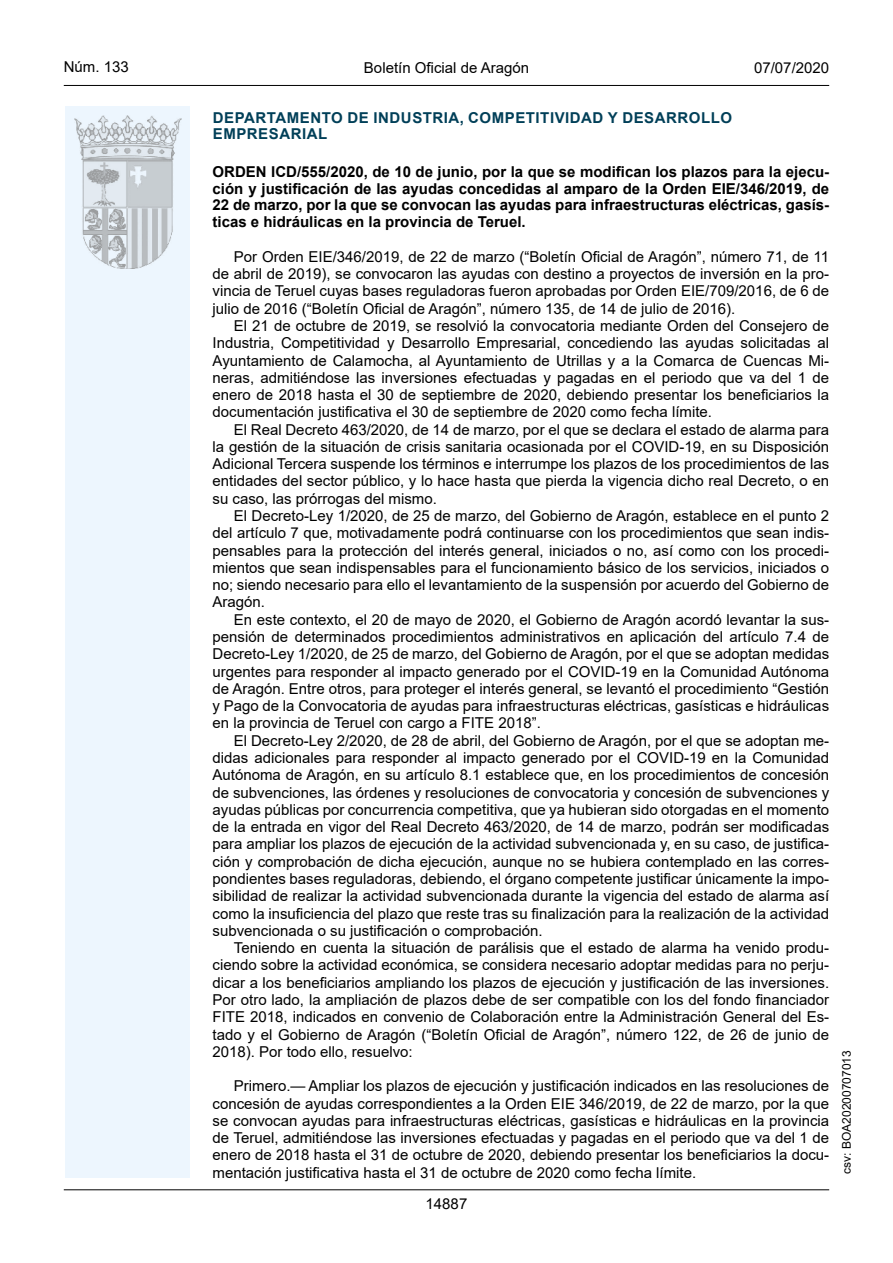
<style>
.page{position:relative;width:893px;height:1263px;background:#fff}
.page>*{position:absolute;margin:0;border:0;box-sizing:border-box;transform-origin:0 0}
.inicio_de_parrafo{font:15px/17.2px "Arial";color:#000;text-align:justify}
.Titulo_text{font:700 15px/16.5px "Arial";color:#000;text-align:justify}
.emisor_text{font:15px/16.5px "Arial Bold MT2";letter-spacing:.035em;color:#003f58}
.t1{font:15px "Arial MT2";color:#000}
.t2{font:12px "Arial MT2";color:#000}
</style>
<div class="page">
<div style="left:65px;top:106px;width:125px;height:1072px;background:#edf6fe"></div>
<img style="left:75px;top:115px;width:106px;height:153px">
<hr style="left:64px;top:85px;width:765px;height:1px;background:#000">
<hr style="left:64px;top:1189px;width:765px;height:1px;background:#000">
<p class="t1" style="left:64px;top:57px;width:67px">Núm. 133</p>
<p class="inicio_de_parrafo" style="left:364px;top:59px;width:167px">Boletín Oficial de Aragón</p>
<p class="t1" style="left:754px;top:57px;width:77px">07/07/2020</p>
<h4 class="emisor_text" style="left:213px;top:110px;width:521px">DEPARTAMENTO DE INDUSTRIA, COMPETITIVIDAD Y DESARROLLO<br>EMPRESARIAL</h4>
<h5 class="Titulo_text" style="left:213px;top:164px;width:618px">ORDEN ICD/555/2020, de 10 de junio, por la que se modifican los plazos para la ejecu&shy;ción y justificación de las ayudas concedidas al amparo de la Orden EIE/346/2019, de 22 de marzo, por la que se convocan las ayudas para infraestructuras eléctricas, gasís&shy;ticas e hidráulicas en la provincia de Teruel.</h5>
<p class="inicio_de_parrafo" style="left:213px;top:248px;width:618px;text-indent:21px">Por Orden EIE/346/2019, de 22 de marzo (“Boletín Oficial de Aragón”, número 71, de 11 de abril de 2019), se convocaron las ayudas con destino a proyectos de inversión en la pro&shy;vincia de Teruel cuyas bases reguladoras fueron aprobadas por Orden EIE/709/2016, de 6 de julio de 2016 (“Boletín Oficial de Aragón”, número 135, de 14 de julio de 2016).</p>
<p class="inicio_de_parrafo" style="left:213px;top:317px;width:618px;text-indent:21px">El 21 de octubre de 2019, se resolvió la convocatoria mediante Orden del Consejero de Industria, Competitividad y Desarrollo Empresarial, concediendo las ayudas solicitadas al Ayuntamiento de Calamocha, al Ayuntamiento de Utrillas y a la Comarca de Cuencas Mi&shy;neras, admitiéndose las inversiones efectuadas y pagadas en el periodo que va del 1 de enero de 2018 hasta el 30 de septiembre de 2020, debiendo presentar los beneficiarios la documentación justificativa el 30 de septiembre de 2020 como fecha límite.</p>
<p class="inicio_de_parrafo" style="left:213px;top:421px;width:618px;text-indent:21px">El Real Decreto 463/2020, de 14 de marzo, por el que se declara el estado de alarma para la gestión de la situación de crisis sanitaria ocasionada por el COVID-19, en su Disposición Adicional Tercera suspende los términos e interrumpe los plazos de los procedimientos de las entidades del sector público, y lo hace hasta que pierda la vigencia dicho real Decreto, o en su caso, las prórrogas del mismo.</p>
<p class="inicio_de_parrafo" style="left:213px;top:507px;width:618px;text-indent:21px">El Decreto-Ley 1/2020, de 25 de marzo, del Gobierno de Aragón, establece en el punto 2 del artículo 7 que, motivadamente podrá continuarse con los procedimientos que sean indis&shy;pensables para la protección del interés general, iniciados o no, así como con los procedi&shy;mientos que sean indispensables para el funcionamiento básico de los servicios, iniciados o no; siendo necesario para ello el levantamiento de la suspensión por acuerdo del Gobierno de Aragón.</p>
<p class="inicio_de_parrafo" style="left:213px;top:611px;width:618px;text-indent:21px">En este contexto, el 20 de mayo de 2020, el Gobierno de Aragón acordó levantar la sus&shy;pensión de determinados procedimientos administrativos en aplicación del artículo 7.4 de Decreto-Ley 1/2020, de 25 de marzo, del Gobierno de Aragón, por el que se adoptan medidas urgentes para responder al impacto generado por el COVID-19 en la Comunidad Autónoma de Aragón. Entre otros, para proteger el interés general, se levantó el procedimiento “Gestión y Pago de la Convocatoria de ayudas para infraestructuras eléctricas, gasísticas e hidráulicas en la provincia de Teruel con cargo a FITE 2018”.</p>
<p class="inicio_de_parrafo" style="left:213px;top:732px;width:618px;text-indent:21px">El Decreto-Ley 2/2020, de 28 de abril, del Gobierno de Aragón, por el que se adoptan me&shy;didas adicionales para responder al impacto generado por el COVID-19 en la Comunidad Autónoma de Aragón, en su artículo 8.1 establece que, en los procedimientos de concesión de subvenciones, las órdenes y resoluciones de convocatoria y concesión de subvenciones y ayudas públicas por concurrencia competitiva, que ya hubieran sido otorgadas en el momento de la entrada en vigor del Real Decreto 463/2020, de 14 de marzo, podrán ser modificadas para ampliar los plazos de ejecución de la actividad subvencionada y, en su caso, de justifica&shy;ción y comprobación de dicha ejecución, aunque no se hubiera contemplado en las corres&shy;pondientes bases reguladoras, debiendo, el órgano competente justificar únicamente la impo&shy;sibilidad de realizar la actividad subvencionada durante la vigencia del estado de alarma así como la insuficiencia del plazo que reste tras su finalización para la realización de la actividad subvencionada o su justificación o comprobación.</p>
<p class="inicio_de_parrafo" style="left:213px;top:939px;width:618px;text-indent:21px">Teniendo en cuenta la situación de parálisis que el estado de alarma ha venido produ&shy;ciendo sobre la actividad económica, se considera necesario adoptar medidas para no perju&shy;dicar a los beneficiarios ampliando los plazos de ejecución y justificación de las inversiones.<br>Por otro lado, la ampliación de plazos debe de ser compatible con los del fondo financiador FITE 2018, indicados en convenio de Colaboración entre la Administración General del Es&shy;tado y el Gobierno de Aragón (“Boletín Oficial de Aragón”, número 122, de 26 de junio de 2018). Por todo ello, resuelvo:</p>
<p class="inicio_de_parrafo" style="left:213px;top:1077px;width:618px;text-indent:21px">Primero.— Ampliar los plazos de ejecución y justificación indicados en las resoluciones de concesión de ayudas correspondientes a la Orden EIE 346/2019, de 22 de marzo, por la que se convocan ayudas para infraestructuras eléctricas, gasísticas e hidráulicas en la provincia de Teruel, admitiéndose las inversiones efectuadas y pagadas en el periodo que va del 1 de enero de 2018 hasta el 31 de octubre de 2020, debiendo presentar los beneficiarios la docu&shy;mentación justificativa hasta el 31 de octubre de 2020 como fecha límite.</p>
<p class="t1" style="left:426px;top:1193px;width:43px">14887</p>
<p class="t2" style="left:838px;top:1174px;width:125px;rotate:-90deg">csv: BOA20200707013</p>
</div>
